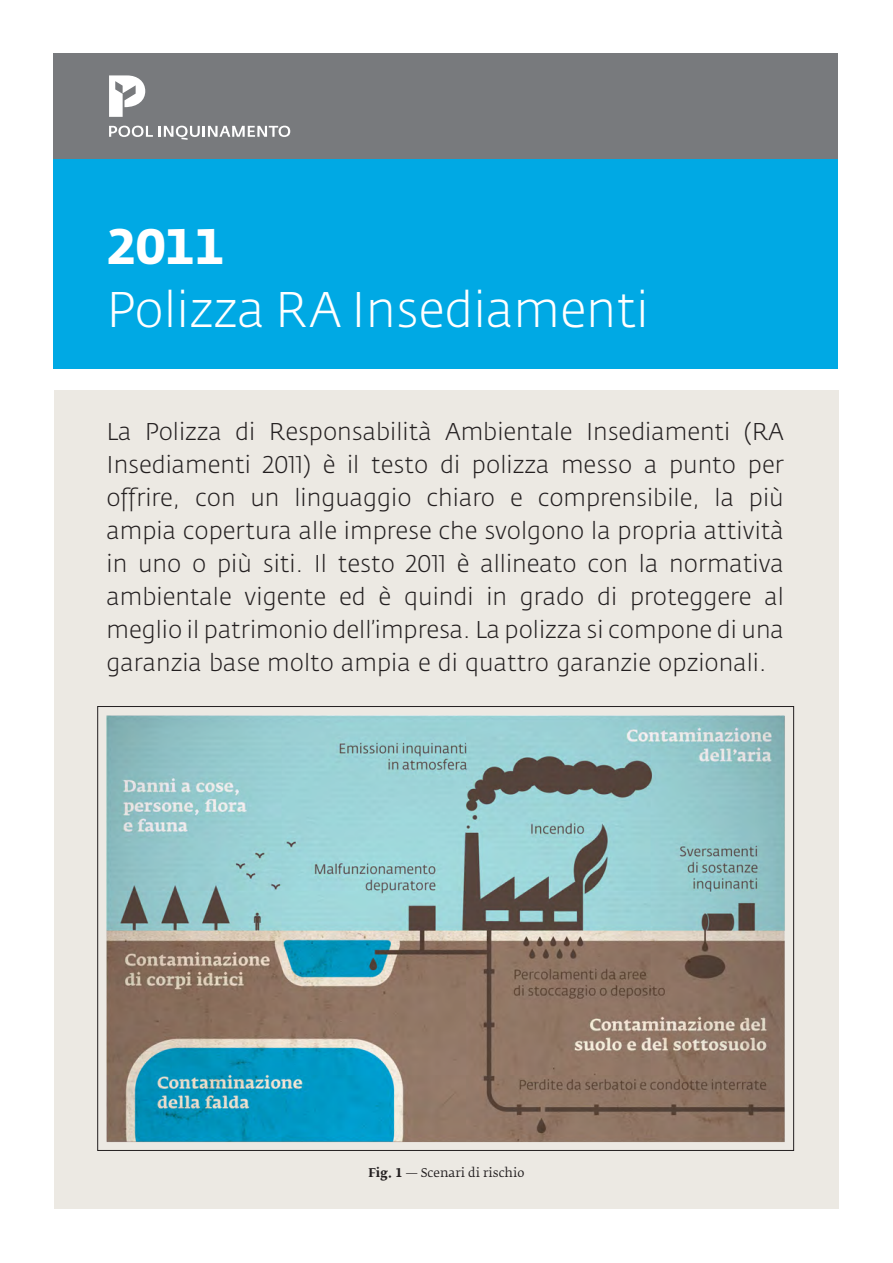
<style>
.page{position:relative;width:893px;height:1263px;background:#fff}
.page>*{position:absolute;margin:0;border:0;box-sizing:border-box;transform-origin:0 0}
.t1{font:300 49.5px "Fedra Sans Alt Std";color:#fff}
.t2{font:700 49.5px "Fedra Sans Alt Std";color:#fff}
.t3{font:300 24px/33px "Fedra Sans";color:#231f20;text-align:justify}
.t4{font:12px "Fedra Serif B Pro";color:#231f20}
.s1{font-weight:700}
</style>
<div class="page">
<div style="left:54px;top:390px;width:785px;height:819px;background:#ece9e3"></div>
<div style="left:53px;top:54px;width:785px;height:315px;background:#00a9e4"></div>
<div style="left:53px;top:54px;width:785px;height:105px;background:#787a7d"></div>
<svg style="left:109px;top:75px;width:36px;height:42px"></svg>
<svg style="left:109px;top:126px;width:44px;height:11px"></svg>
<svg style="left:159px;top:126px;width:131px;height:14px"></svg>
<img style="left:106px;top:715px;width:679px;height:427px">
<h1 class="t2" style="left:106px;top:216px;width:120px">2011</h1>
<h1 class="t1" style="left:106px;top:279px;width:544px">Polizza RA Insediamenti</h1>
<p class="t3" style="left:107px;top:416px;width:679px">La Polizza di Responsabilità Ambientale Insediamenti (RA Insediamenti 2011) è il testo di polizza messo a punto per offrire, con un linguaggio chiaro e comprensibile, la più ampia copertura alle imprese che svolgono la propria attività in uno o più siti. Il testo 2011 è allineato con la normativa ambientale vigente ed è quindi in grado di proteggere al meglio il patrimonio dell’impresa. La polizza si compone di una garanzia base molto ampia e di quattro garanzie opzionali.</p>
<p class="t4" style="left:368px;top:1165px;width:158px"><span class="s1">Fig. 1</span> — Scenari di rischio</p>
</div>
